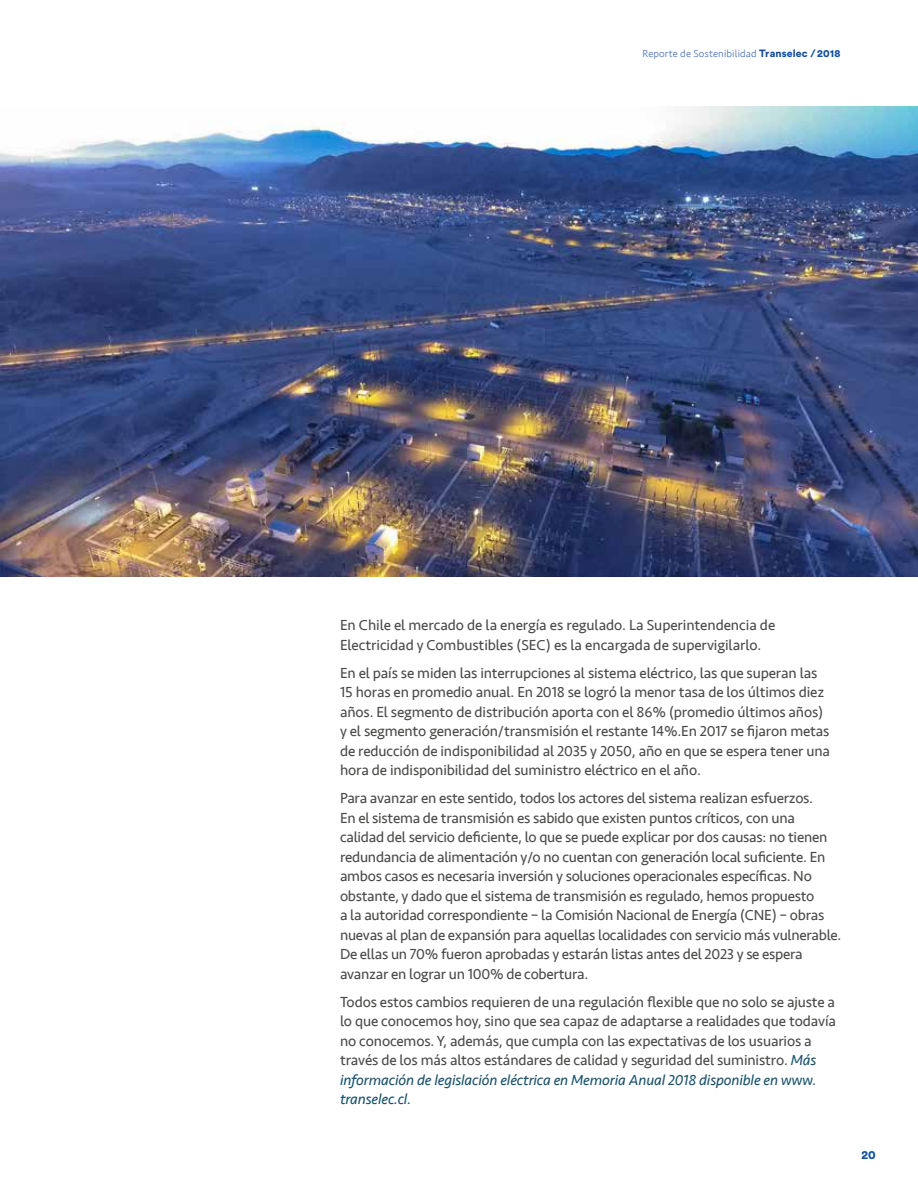
<style>
.page{position:relative;width:918px;height:1188px;background:#fff}
.page>*{position:absolute;margin:0;border:0;box-sizing:border-box;transform-origin:0 0}
.t1{font:15px/19.5px "Seravek";letter-spacing:-.015em;color:#4a4a49}
.t2{font:900 12px "Circular Std";color:#12519f}
.t3{font:300 10.5px "Seravek";letter-spacing:.01em;color:#4974b9}
.s1{font-family:"Circular Std";font-weight:900;color:#12519f}
.s2{font-style:italic;color:#17526b}
</style>
<div class="page">
<img style="left:0;top:106px;width:918px;height:470px">
<p class="t3" style="left:642px;top:47px;width:199px">Reporte de Sostenibilidad <span class="s1">Transelec / 2018</span></p>
<p class="t1" style="left:340px;top:616px;width:437px">En Chile el mercado de la energía es regulado. La Superintendencia de<br>Electricidad y Combustibles (SEC) es la encargada de supervigilarlo.</p>
<p class="t1" style="left:340px;top:663px;width:492px">En el país se miden las interrupciones al sistema eléctrico, las que superan las 15 horas en promedio anual. En 2018 se logró la menor tasa de los últimos diez años. El segmento de distribución aporta con el 86% (promedio últimos años) y el segmento generación/transmisión el restante 14%.En 2017 se fijaron metas de reducción de indisponibilidad al 2035 y 2050, año en que se espera tener una hora de indisponibilidad del suministro eléctrico en el año.</p>
<p class="t1" style="left:340px;top:789px;width:503px">Para avanzar en este sentido, todos los actores del sistema realizan esfuerzos.<br>En el sistema de transmisión es sabido que existen puntos críticos, con una calidad del servicio deficiente, lo que se puede explicar por dos causas: no tienen redundancia de alimentación y/o no cuentan con generación local suficiente. En ambos casos es necesaria inversión y soluciones operacionales específicas. No obstante, y dado que el sistema de transmisión es regulado, hemos propuesto<br>a la autoridad correspondiente – la Comisión Nacional de Energía (CNE) – obras nuevas al plan de expansión para aquellas localidades con servicio más vulnerable.<br>De ellas un 70% fueron aprobadas y estarán listas antes del 2023 y se espera avanzar en lograr un 100% de cobertura.</p>
<p class="t1" style="left:340px;top:992px;width:498px">Todos estos cambios requieren de una regulación flexible que no solo se ajuste a lo que conocemos hoy, sino que sea capaz de adaptarse a realidades que todavía no conocemos. Y, además, que cumpla con las expectativas de los usuarios a través de los más altos estándares de calidad y seguridad del suministro. <span class="s2">Más información de legislación eléctrica en Memoria Anual 2018 disponible en www. transelec.cl.</span></p>
<p class="t2" style="left:861px;top:1147px;width:16px">20</p>
</div>
